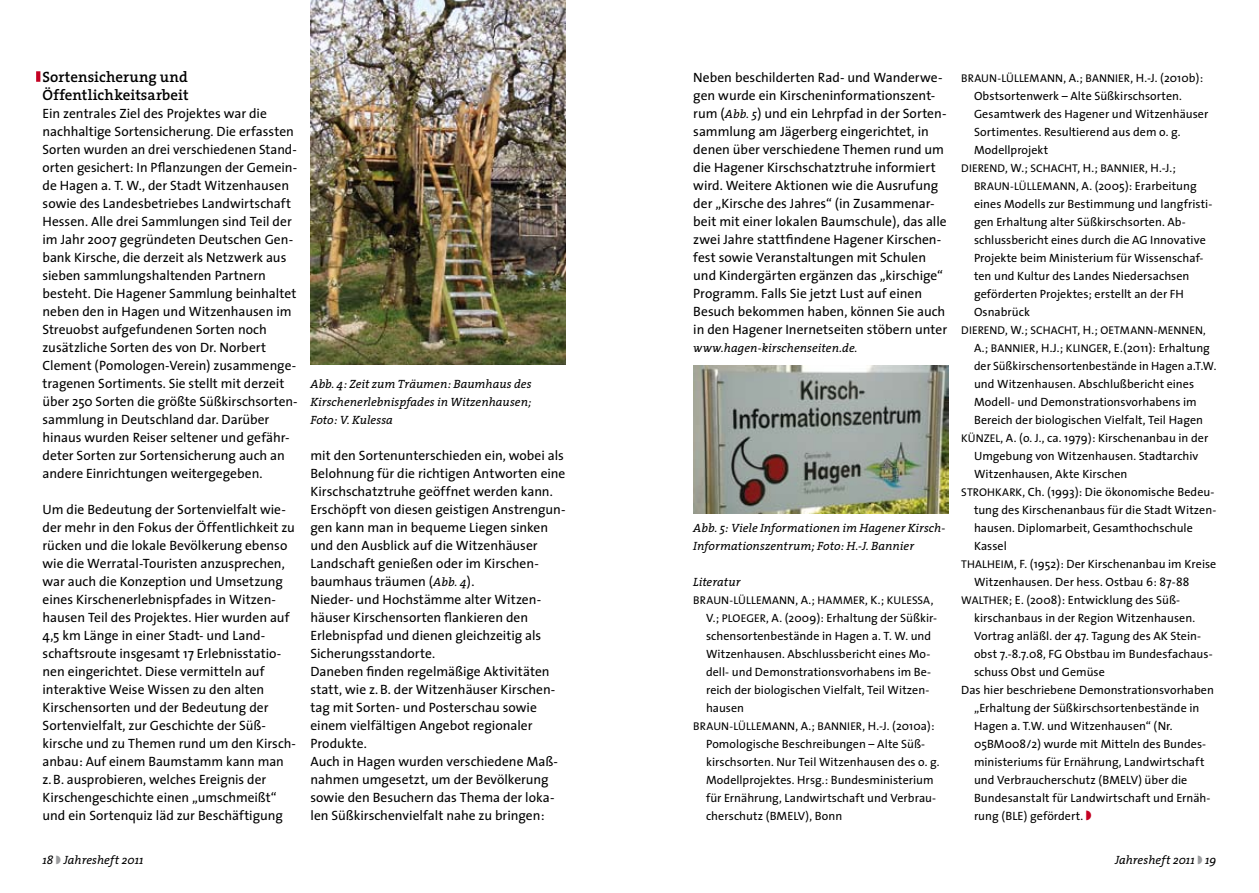
<style>
.page{position:relative;width:1259px;height:893px;background:#fff}
.page>*{position:absolute;margin:0;border:0;box-sizing:border-box;transform-origin:0 0}
.t1{font:600 15px/18px "The Serif";color:#000}
.t2{font:13.5px/18px "The Sans";color:#000}
.t3{font:12px/18px "The Sans";letter-spacing:.005em;color:#000}
.t4{font:italic 12px/18px "The Serif";letter-spacing:.005em;color:#000}
.t5{font:11.25px "The Sans";letter-spacing:.01em;color:#000}
.s1{font-family:"The Serif";font-style:italic;font-size:12px}
.s2{font-size:12px}
.s3{color:#c40022}
.s4{color:#9c9d9f}
</style>
<div class="page">
<img style="left:693px;top:366px;width:255px;height:148px">
<svg style="left:36px;top:71px;width:4px;height:11px"></svg>
<img style="left:310px;top:0;width:256px;height:365px">
<p class="t1" style="left:43px;top:67px;width:148px">Sortensicherung und<br>Öffentlichkeitsarbeit</p>
<p class="t2" style="left:43px;top:104px;width:257px">Ein zentrales Ziel des Projektes war die nachhaltige Sortensicherung. Die erfassten Sorten wurden an drei verschiedenen Stand&shy;orten gesichert: In Pflanzungen der Gemein&shy;de Hagen a. T. W., der Stadt Witzenhausen sowie des Landesbetriebes Landwirtschaft Hessen. Alle drei Sammlungen sind Teil der im Jahr 2007 gegründeten Deutschen Gen&shy;bank Kirsche, die derzeit als Netzwerk aus sieben sammlungshaltenden Partnern besteht. Die Hagener Sammlung beinhaltet neben den in Hagen und Witzenhausen im Streuobst aufgefundenen Sorten noch zusätzliche Sorten des von Dr. Norbert Clement (Pomologen-Verein) zusammenge&shy;tragenen Sortiments. Sie stellt mit derzeit über 250 Sorten die größte Süßkirschsorten&shy;sammlung in Deutschland dar. Darüber hinaus wurden Reiser seltener und gefähr&shy;deter Sorten zur Sortensicherung auch an andere Einrichtungen weitergegeben.</p>
<p class="t2" style="left:43px;top:500px;width:255px">Um die Bedeutung der Sortenvielfalt wie&shy;der mehr in den Fokus der Öffentlichkeit zu rücken und die lokale Bevölkerung ebenso wie die Werratal-Touristen anzusprechen, war auch die Konzeption und Umsetzung eines Kirschenerlebnispfades in Witzen&shy;hausen Teil des Projektes. Hier wurden auf 4,5 km Länge in einer Stadt- und Land&shy;schaftsroute insgesamt 17 Erlebnisstatio&shy;nen eingerichtet. Diese vermitteln auf interaktive Weise Wissen zu den alten Kirschensorten und der Bedeutung der Sortenvielfalt, zur Geschichte der Süß&shy;kirsche und zu Themen rund um den Kirsch&shy;anbau: Auf einem Baumstamm kann man z.B. ausprobieren, welches Ereignis der Kirschengeschichte einen „umschmeißt“ und ein Sortenquiz läd zur Beschäftigung</p>
<p class="t4" style="left:310px;top:374px;width:223px;text-align:justify">Abb. 4: Zeit zum Träumen: Baumhaus des Kirschenerlebnispfades in Witzenhausen; Foto: V. Kulessa</p>
<p class="t2" style="left:310px;top:446px;width:257px">mit den Sortenunterschieden ein, wobei als Belohnung für die richtigen Antworten eine Kirschschatztruhe geöffnet werden kann.<br>Erschöpft von diesen geistigen Anstrengun&shy;gen kann man in bequeme Liegen sinken und den Ausblick auf die Witzenhäuser Landschaft genießen oder im Kirschen&shy;baumhaus träumen (<span class="s1">Abb. 4</span>).<br>Nieder- und Hochstämme alter Witzen&shy;häuser Kirschensorten flankieren den Erlebnispfad und dienen gleichzeitig als Sicherungsstandorte.<br>Daneben finden regelmäßige Aktivitäten statt, wie z.B. der Witzenhäuser Kirschen&shy;tag mit Sorten- und Posterschau sowie einem vielfältigen Angebot regionaler Produkte.<br>Auch in Hagen wurden verschiedene Maß&shy;nahmen umgesetzt, um der Bevölkerung sowie den Besuchern das Thema der loka&shy;len Süßkirschenvielfalt nahe zu bringen:</p>
<p class="t2" style="left:693px;top:68px;width:255px">Neben beschilderten Rad- und Wanderwe&shy;gen wurde ein Kirscheninformationszent&shy;rum (<span class="s1">Abb. 5</span>) und ein Lehrpfad in der Sorten&shy;sammlung am Jägerberg eingerichtet, in denen über verschiedene Themen rund um die Hagener Kirschschatztruhe informiert wird. Weitere Aktionen wie die Ausrufung der „Kirsche des Jahres“ (in Zusammenar&shy;beit mit einer lokalen Baumschule), das alle zwei Jahre stattfindene Hagener Kirschen&shy;fest sowie Veranstaltungen mit Schulen und Kindergärten ergänzen das „kirschige“ Programm. Falls Sie jetzt Lust auf einen Besuch bekommen haben, können Sie auch in den Hagener Inernetseiten stöbern unter</p>
<p class="t4" style="left:693px;top:338px;width:166px">www.hagen-kirschenseiten.de.</p>
<p class="t4" style="left:693px;top:518px;width:253px">Abb. 5: Viele Informationen im Hagener Kirsch-<br>Informationszentrum; Foto: H.-J. Bannier</p>
<p class="t4" style="left:693px;top:572px;width:49px">Literatur</p>
<p class="t5" style="left:693px;top:591px;width:15px">Braun</p>
<p class="t5" style="left:729px;top:591px;width:17px">-Lüllemann</p>
<p class="t5" style="left:795px;top:591px;width:40px"><span class="s2">, A.;</span> Hammer</p>
<p class="t5" style="left:865px;top:591px;width:36px"><span class="s2">, K.;</span> Kulessa</p>
<p class="t3" style="left:930px;top:590px;width:4px">,</p>
<p class="t5" style="left:706px;top:609px;width:29px"><span class="s2">V.;</span> Ploeger</p>
<p class="t3" style="left:706px;top:608px;width:232px;text-indent:60px">, A. (2009): Erhaltung der Süßkir&shy;schensortenbestände in Hagen a. T. W. und Witzenhausen. Abschlussbericht eines Mo&shy;dell- und Demonstrationsvorhabens im Be&shy;reich der biologischen Vielfalt, Teil Witzen&shy;hausen</p>
<p class="t5" style="left:693px;top:717px;width:15px">Braun</p>
<p class="t5" style="left:729px;top:717px;width:17px">-Lüllemann</p>
<p class="t5" style="left:795px;top:717px;width:36px"><span class="s2">, A.;</span> Bannier</p>
<p class="t3" style="left:706px;top:716px;width:235px;text-indent:156px">, H.-J. (2010a):<br>Pomologische Beschreibungen – Alte Süß&shy;kirschsorten. Nur Teil Witzenhausen des o. g.<br>Modellprojektes. Hrsg.: Bundesministerium für Ernährung, Landwirtschaft und Verbrau&shy;cherschutz (BMELV), Bonn</p>
<p class="t5" style="left:961px;top:69px;width:15px">Braun</p>
<p class="t5" style="left:997px;top:69px;width:17px">-Lüllemann</p>
<p class="t5" style="left:1063px;top:69px;width:36px"><span class="s2">, A.;</span> Bannier</p>
<p class="t3" style="left:974px;top:68px;width:236px;text-indent:156px">, H.-J. (2010b):<br>Obstsortenwerk – Alte Süßkirschsorten.<br>Gesamtwerk des Hagener und Witzenhäuser<br>Sortimentes. Resultierend aus dem o. g.<br>Modellprojekt</p>
<p class="t5" style="left:961px;top:159px;width:15px">Dierend</p>
<p class="t5" style="left:1005px;top:159px;width:39px"><span class="s2">, W.;</span> Schacht</p>
<p class="t5" style="left:1077px;top:159px;width:37px"><span class="s2">, H.;</span> Bannier</p>
<p class="t3" style="left:1145px;top:158px;width:32px">, H.-J.;</p>
<p class="t5" style="left:974px;top:177px;width:15px">Braun</p>
<p class="t5" style="left:1010px;top:177px;width:17px">-Lüllemann</p>
<p class="t3" style="left:974px;top:176px;width:240px;text-indent:102px">, A. (2005): Erarbeitung eines Modells zur Bestimmung und langfristi&shy;gen Erhaltung alter Süßkirschsorten. Ab&shy;schlussbericht eines durch die AG Innovative Projekte beim Ministerium für Wissenschaf&shy;ten und Kultur des Landes Niedersachsen geförderten Projektes; erstellt an der FH Osnabrück</p>
<p class="t5" style="left:961px;top:321px;width:15px">Dierend</p>
<p class="t5" style="left:1005px;top:321px;width:39px"><span class="s2">, W.;</span> Schacht</p>
<p class="t5" style="left:1077px;top:321px;width:40px"><span class="s2">, H.;</span> Oetmann</p>
<p class="t5" style="left:1153px;top:321px;width:22px">-Mennen</p>
<p class="t5" style="left:1203px;top:321px;width:4px">,</p>
<p class="t5" style="left:974px;top:339px;width:31px"><span class="s2">A.;</span> Bannier</p>
<p class="t5" style="left:1035px;top:339px;width:44px"><span class="s2">, H.J.;</span> Klinger</p>
<p class="t3" style="left:974px;top:338px;width:244px;text-indent:135px">, E.(2011): Erhaltung der Süßkirschensortenbestände in Hagen a.T.W. und Witzenhausen. Abschlußbericht eines Modell- und Demonstrationsvorhabens im Bereich der biologischen Vielfalt, Teil Hagen</p>
<p class="t5" style="left:961px;top:429px;width:14px">Künzel</p>
<p class="t3" style="left:974px;top:428px;width:236px;text-indent:27px">, A. (o. J., ca. 1979): Kirschenanbau in der<br>Umgebung von Witzenhausen. Stadtarchiv<br>Witzenhausen, Akte Kirschen</p>
<p class="t5" style="left:961px;top:483px;width:14px">Strohkark</p>
<p class="t3" style="left:974px;top:482px;width:244px;text-indent:49px">, Ch. (1993): Die ökonomische Bedeu&shy;tung des Kirschenanbaus für die Stadt Witzen&shy;hausen. Diplomarbeit, Gesamthochschule Kassel</p>
<p class="t5" style="left:961px;top:555px;width:14px">Thalheim</p>
<p class="t3" style="left:974px;top:554px;width:244px;text-indent:40px">, F. (1952): Der Kirschenanbau im Kreise<br>Witzenhausen. Der hess. Ostbau 6: 87-88</p>
<p class="t5" style="left:961px;top:591px;width:18px">Walther</p>
<p class="t3" style="left:1009px;top:590px;width:171px">; E. (2008): Entwicklung des Süß-</p>
<p class="t3" style="left:974px;top:608px;width:222px">kirschanbaus in der Region Witzenhausen.</p>
<p class="t3" style="left:974px;top:626px;width:229px">Vortrag anläßl. der 47. Tagung des AK Stein-</p>
<p class="t3" style="left:974px;top:644px;width:240px">obst 7.-8.7.08, FG Obstbau im Bundesfachaus-</p>
<p class="t3" style="left:974px;top:662px;width:132px">schuss Obst und Gemüse</p>
<p class="t3" style="left:961px;top:680px;width:254px">Das hier beschriebene Demonstrationsvorhaben</p>
<p class="t3" style="left:974px;top:698px;width:227px">„Erhaltung der Süßkirschsortenbestände in</p>
<p class="t3" style="left:974px;top:716px;width:200px">Hagen a. T.W. und Witzenhausen“ (Nr.</p>
<p class="t3" style="left:974px;top:734px;width:234px">05BM008/2) wurde mit Mitteln des Bundes-</p>
<p class="t3" style="left:974px;top:752px;width:232px">ministeriums für Ernährung, Landwirtschaft</p>
<p class="t3" style="left:974px;top:770px;width:215px">und Verbraucherschutz (BMELV) über die</p>
<p class="t3" style="left:974px;top:788px;width:238px">Bundesanstalt für Landwirtschaft und Ernäh-</p>
<p class="t3" style="left:974px;top:806px;width:119px">rung (BLE) gefördert. <span class="s3">◗</span></p>
<p class="t4" style="left:43px;top:850px;width:103px">18 <span class="s4">◗</span> Jahresheft 2011</p>
<p class="t4" style="left:1115px;top:850px;width:103px">Jahresheft 2011 <span class="s4">◗</span> 19</p>
</div>
